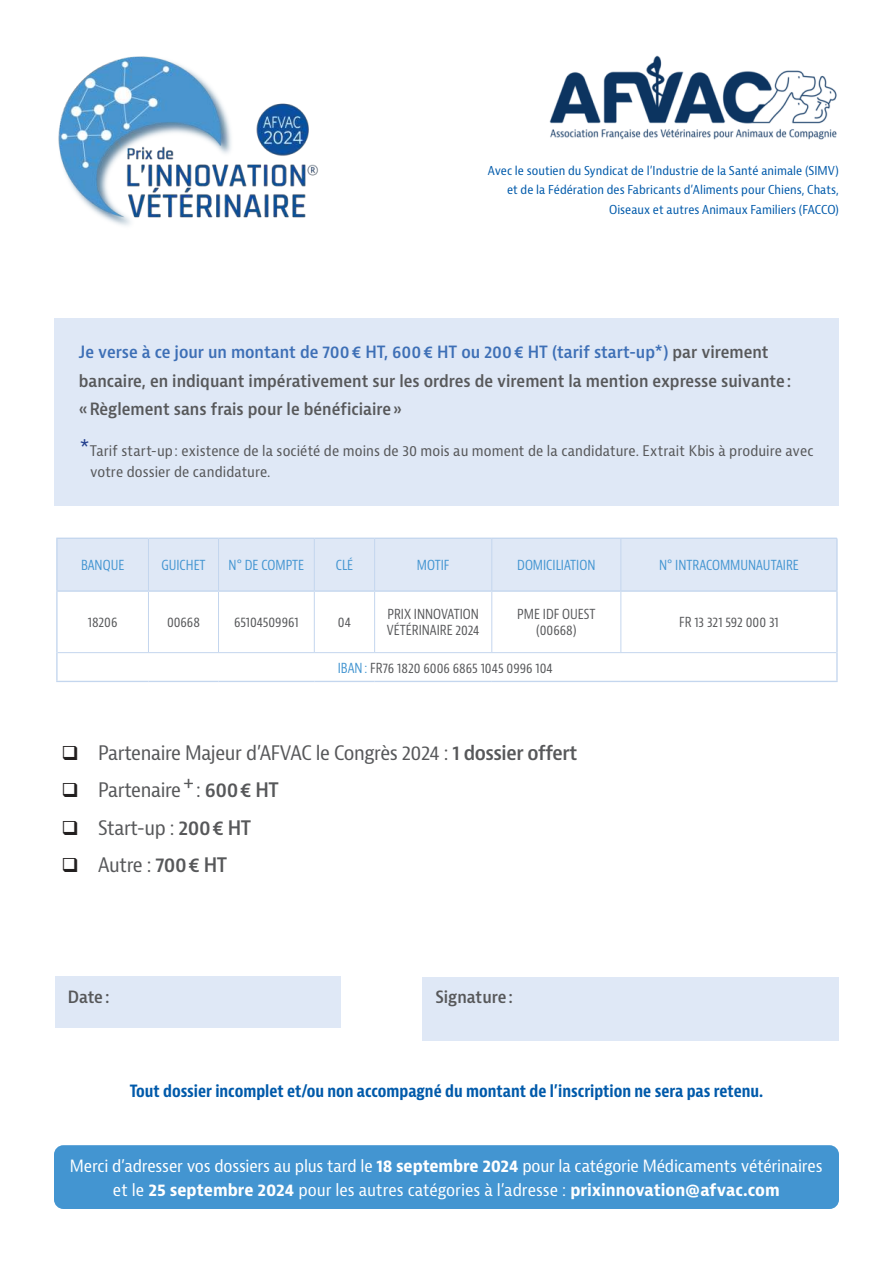
<style>
.page{position:relative;width:893px;height:1263px;background:#fff}
.page>*{position:absolute;margin:0;border:0;box-sizing:border-box;transform-origin:0 0}
.t1{font:condensed 19.5px "Bernina Sans";letter-spacing:-.02em;color:#57585a}
.t2{font:600 condensed 16.5px/28.5px "Bernina Sans";color:#57585a}
.t3{font:condensed 16.5px/24px "Bernina Sans";letter-spacing:-.01em;color:#fff;text-align:center}
.t4{font:700 condensed 16.5px "Bernina Sans";color:#005aaa}
.t5{font:condensed 14.25px/21px "Bernina Sans";letter-spacing:.005em;color:#57585a}
.t6{font:condensed 13.5px/16.2px "Bernina Sans";color:#57585a}
.t7{font:condensed 13.5px "Bernina Sans";color:#4395d1}
.t8{font:condensed 12px/19.5px "Bernina Sans";color:#005aaa;text-align:right}
.s1{color:#3d6fb6}
.s2{font-size:21px;color:#24408e}
.s3{color:#4395d1}
.s4{color:#221f1f}
.s5{font-weight:600}
.s6{font-weight:700}
</style>
<div class="page">
<img style="left:58px;top:56px;width:260px;height:170px">
<div style="left:58px;top:539px;width:778px;height:51px;background:#dfe8f6"></div>
<hr style="left:56px;top:539px;width:2px;height:51px;background:#c4d6ee">
<hr style="left:56px;top:538px;width:92px;height:1px;background:#c4d6ee">
<hr style="left:56px;top:590px;width:92px;height:2px;background:#c4d6ee">
<hr style="left:148px;top:539px;width:1px;height:51px;background:#c4d6ee">
<hr style="left:148px;top:538px;width:70px;height:1px;background:#c4d6ee">
<hr style="left:148px;top:590px;width:70px;height:2px;background:#c4d6ee">
<hr style="left:218px;top:539px;width:1px;height:51px;background:#c4d6ee">
<hr style="left:218px;top:538px;width:96px;height:1px;background:#c4d6ee">
<hr style="left:218px;top:590px;width:96px;height:2px;background:#c4d6ee">
<hr style="left:314px;top:539px;width:1px;height:51px;background:#c4d6ee">
<hr style="left:314px;top:538px;width:61px;height:1px;background:#c4d6ee">
<hr style="left:314px;top:590px;width:61px;height:2px;background:#c4d6ee">
<hr style="left:374px;top:539px;width:1px;height:51px;background:#c4d6ee">
<hr style="left:375px;top:538px;width:117px;height:1px;background:#c4d6ee">
<hr style="left:375px;top:590px;width:117px;height:2px;background:#c4d6ee">
<hr style="left:492px;top:539px;width:1px;height:51px;background:#c4d6ee">
<hr style="left:492px;top:538px;width:129px;height:1px;background:#c4d6ee">
<hr style="left:492px;top:590px;width:129px;height:2px;background:#c4d6ee">
<hr style="left:621px;top:539px;width:1px;height:51px;background:#c4d6ee">
<hr style="left:621px;top:538px;width:217px;height:1px;background:#c4d6ee">
<hr style="left:836px;top:539px;width:2px;height:51px;background:#c4d6ee">
<hr style="left:621px;top:590px;width:217px;height:2px;background:#c4d6ee">
<hr style="left:56px;top:592px;width:2px;height:61px;background:#c4d6ee">
<hr style="left:148px;top:592px;width:1px;height:60px;background:#c4d6ee">
<hr style="left:218px;top:592px;width:1px;height:60px;background:#c4d6ee">
<hr style="left:314px;top:592px;width:1px;height:60px;background:#c4d6ee">
<hr style="left:374px;top:592px;width:1px;height:60px;background:#c4d6ee">
<hr style="left:492px;top:592px;width:1px;height:60px;background:#c4d6ee">
<hr style="left:621px;top:592px;width:1px;height:60px;background:#c4d6ee">
<hr style="left:836px;top:592px;width:2px;height:61px;background:#c4d6ee">
<hr style="left:56px;top:653px;width:2px;height:28px;background:#c4d6ee">
<hr style="left:58px;top:652px;width:90px;height:1px;background:#c4d6ee">
<hr style="left:148px;top:652px;width:70px;height:1px;background:#c4d6ee">
<hr style="left:218px;top:652px;width:96px;height:1px;background:#c4d6ee">
<hr style="left:314px;top:652px;width:61px;height:1px;background:#c4d6ee">
<hr style="left:375px;top:652px;width:117px;height:1px;background:#c4d6ee">
<hr style="left:492px;top:652px;width:129px;height:1px;background:#c4d6ee">
<hr style="left:621px;top:652px;width:215px;height:1px;background:#c4d6ee">
<hr style="left:56px;top:681px;width:92px;height:1px;background:#c4d6ee">
<hr style="left:148px;top:681px;width:70px;height:1px;background:#c4d6ee">
<hr style="left:218px;top:681px;width:96px;height:1px;background:#c4d6ee">
<hr style="left:314px;top:681px;width:61px;height:1px;background:#c4d6ee">
<hr style="left:375px;top:681px;width:117px;height:1px;background:#c4d6ee">
<hr style="left:492px;top:681px;width:129px;height:1px;background:#c4d6ee">
<hr style="left:621px;top:681px;width:217px;height:1px;background:#c4d6ee">
<hr style="left:836px;top:653px;width:2px;height:28px;background:#c4d6ee">
<div style="left:54px;top:319px;width:785px;height:187px;background:#dfe8f6"></div>
<div style="left:423px;top:977px;width:416px;height:63px;background:#dfe8f6"></div>
<div style="left:55px;top:977px;width:286px;height:51px;background:#dfe8f6"></div>
<div style="left:54px;top:1145px;width:785px;height:64px;background:#4395d1;border-radius:9px"></div>
<img style="left:549px;top:55px;width:288px;height:85px">
<p class="t8" style="left:488px;top:161px;width:353px">Avec le soutien du Syndicat de l’Industrie de la Santé animale (SIMV) et de la Fédération des Fabricants d’Aliments pour Chiens, Chats,<br>Oiseaux et autres Animaux Familiers (FACCO)</p>
<p class="t2" style="left:79px;top:338px;width:714px"><span class="s1">Je verse à ce jour un montant de 700 € HT, 600 € HT ou 200 € HT (tarif start-up*)</span> par virement bancaire, en indiquant impérativement sur les ordres de virement la mention expresse suivante : « Règlement sans frais pour le bénéficiaire »</p>
<p class="t5" style="left:90px;top:441px;width:725px;text-indent:-11px"><span class="s2">*</span>Tarif start-up : existence de la société de moins de 30 mois au moment de la candidature. Extrait Kbis à produire avec votre dossier de candidature.</p>
<p class="t7" style="left:81px;top:558px;width:45px">BANQUE</p>
<p class="t7" style="left:161px;top:558px;width:46px">GUICHET</p>
<p class="t7" style="left:229px;top:558px;width:77px">N° DE COMPTE</p>
<p class="t7" style="left:336px;top:558px;width:19px">CLÉ</p>
<p class="t7" style="left:417px;top:558px;width:34px">MOTIF</p>
<p class="t7" style="left:517px;top:558px;width:80px">DOMICILIATION</p>
<p class="t7" style="left:659px;top:558px;width:141px">N° INTRACOMMUNAUTAIRE</p>
<p class="t6" style="left:88px;top:614px;width:31px">18206</p>
<p class="t6" style="left:167px;top:614px;width:34px">00668</p>
<p class="t6" style="left:234px;top:614px;width:66px">65104509961</p>
<p class="t6" style="left:338px;top:614px;width:15px">04</p>
<p class="t6" style="left:387px;top:606px;width:94px">PRIX INNOVATION<br>VÉTÉRINAIRE 2024</p>
<p class="t6" style="left:517px;top:606px;width:80px;text-align:center">PME IDF OUEST (00668)</p>
<p class="t6" style="left:679px;top:614px;width:101px">FR 13 321 592 000 31</p>
<p class="t6" style="left:338px;top:660px;width:216px"><span class="s3">IBAN :</span> FR76 1820 6006 6865 1045 0996 104</p>
<p class="t1" style="left:61px;top:744px;width:518px"><span class="s4">❑</span> Partenaire Majeur d’AFVAC le Congrès 2024 : <span class="s5">1 dossier offert</span></p>
<p class="t1" style="left:61px;top:782px;width:219px"><span class="s4">❑</span> Partenaire <sup>+</sup> : <span class="s5">600 € HT</span></p>
<p class="t1" style="left:61px;top:819px;width:191px"><span class="s4">❑</span> Start-up : <span class="s5">200 € HT</span></p>
<p class="t1" style="left:61px;top:857px;width:167px"><span class="s4">❑</span> Autre : <span class="s5">700 € HT</span></p>
<p class="t2" style="left:68px;top:982px;width:43px">Date :</p>
<p class="t2" style="left:435px;top:982px;width:79px">Signature :</p>
<p class="t4" style="left:130px;top:1082px;width:635px">Tout dossier incomplet et/ou non accompagné du montant de l’inscription ne sera pas retenu.</p>
<p class="t3" style="left:70px;top:1155px;width:754px">Merci d’adresser vos dossiers au plus tard le <span class="s6">18 septembre 2024</span> pour la catégorie Médicaments vétérinaires et le <span class="s6">25 septembre 2024</span> pour les autres catégories à l’adresse : <span class="s6">prixinnovation@afvac.com</span></p>
</div>
